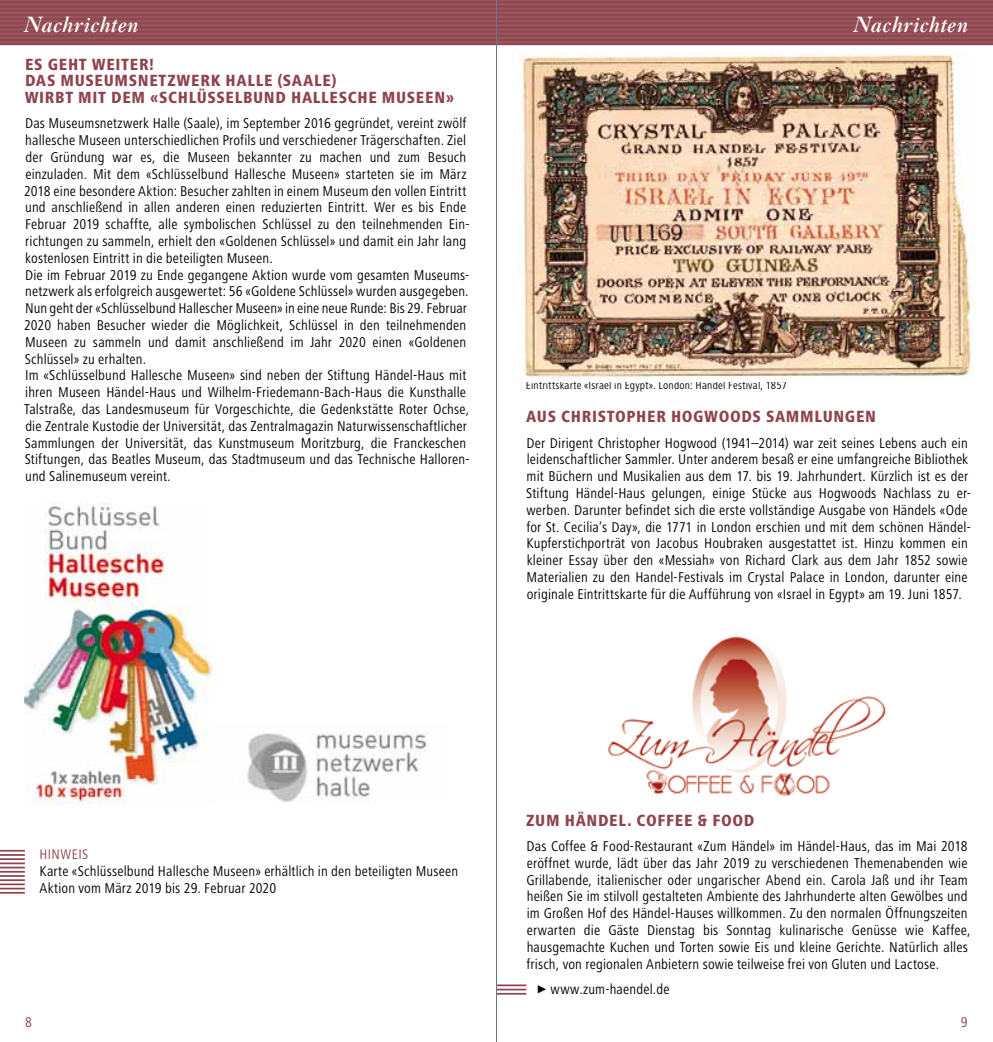
<style>
.page{position:relative;width:993px;height:1042px;background:#fff}
.page>*{position:absolute;margin:0;border:0;box-sizing:border-box;transform-origin:0 0}
.t1{font:italic 21px "Caslon Three";letter-spacing:-.005em;color:#fff}
.t2{font:800 condensed 16.8px/16.8px "Frutiger Next LT";letter-spacing:.04em;color:#8e444e}
.t3{font:condensed 14.7px/16.8px "Frutiger Next LT";letter-spacing:.01em;color:#000}
.t4{font:condensed 14.7px "Frutiger Next LT";color:#8e444e}
.t5{font:condensed 14.35px "Frutiger Next LT";color:#8e444e}
.t6{font:condensed 11.38px "Frutiger Next LT";letter-spacing:.02em;color:#000}
.s1{font-family:"Linobats";font-stretch:normal;font-size:10.5px}
</style>
<div class="page">
<img style="left:608px;top:636px;width:278px;height:160px">
<div style="left:0;top:0;width:496px;height:44px;background:#97545b"></div>
<div style="left:496px;top:0;width:496px;height:44px;background:#97545b"></div>
<hr style="left:0;top:43px;width:496px;height:2px;background:#8e444e">
<hr style="left:496px;top:43px;width:496px;height:2px;background:#8e444e">
<hr style="left:0;top:39px;width:496px;height:2px;background:#8e444e">
<hr style="left:496px;top:39px;width:496px;height:2px;background:#8e444e">
<hr style="left:0;top:35px;width:496px;height:2px;background:#8e444e">
<hr style="left:496px;top:35px;width:496px;height:2px;background:#8e444e">
<hr style="left:0;top:31px;width:496px;height:2px;background:#8e444e">
<hr style="left:496px;top:31px;width:496px;height:2px;background:#8e444e">
<hr style="left:0;top:27px;width:496px;height:1px;background:#8e444e">
<hr style="left:496px;top:27px;width:496px;height:1px;background:#8e444e">
<hr style="left:0;top:22px;width:496px;height:2px;background:#8e444e">
<hr style="left:496px;top:22px;width:496px;height:2px;background:#8e444e">
<hr style="left:0;top:18px;width:496px;height:2px;background:#8e444e">
<hr style="left:496px;top:18px;width:496px;height:2px;background:#8e444e">
<hr style="left:0;top:14px;width:496px;height:2px;background:#8e444e">
<hr style="left:496px;top:14px;width:496px;height:2px;background:#8e444e">
<hr style="left:0;top:10px;width:496px;height:2px;background:#8e444e">
<hr style="left:496px;top:10px;width:496px;height:2px;background:#8e444e">
<hr style="left:0;top:6px;width:496px;height:1px;background:#8e444e">
<hr style="left:496px;top:6px;width:496px;height:1px;background:#8e444e">
<hr style="left:0;top:1px;width:496px;height:2px;background:#8e444e">
<hr style="left:496px;top:1px;width:496px;height:2px;background:#8e444e">
<svg style="left:0;top:850px;width:25px;height:1px"></svg>
<hr style="left:0;top:854px;width:25px;height:2px;background:#8e444e">
<hr style="left:0;top:858px;width:25px;height:2px;background:#8e444e">
<hr style="left:0;top:862px;width:25px;height:2px;background:#8e444e">
<hr style="left:0;top:866px;width:25px;height:2px;background:#8e444e">
<svg style="left:0;top:871px;width:25px;height:1px"></svg>
<hr style="left:0;top:875px;width:25px;height:2px;background:#8e444e">
<hr style="left:0;top:879px;width:25px;height:2px;background:#8e444e">
<hr style="left:0;top:883px;width:25px;height:2px;background:#8e444e">
<hr style="left:0;top:887px;width:25px;height:2px;background:#8e444e">
<svg style="left:0;top:892px;width:25px;height:1px"></svg>
<img style="left:247px;top:732px;width:183px;height:70px">
<img style="left:25px;top:502px;width:186px;height:303px">
<img style="left:518px;top:54px;width:456px;height:323px">
<hr style="left:496px;top:993px;width:30px;height:1px;background:#8e444e">
<hr style="left:496px;top:988px;width:30px;height:2px;background:#8e444e">
<hr style="left:496px;top:984px;width:30px;height:2px;background:#8e444e">
<hr style="left:496px;top:0;width:1px;height:1042px;background:#657886">
<h1 class="t1" style="left:23px;top:12px;width:117px">Nachrichten</h1>
<h1 class="t1" style="left:852px;top:12px;width:117px">Nachrichten</h1>
<p class="t2" style="left:25px;top:55px;width:431px">ES GEHT WEITER!<br>DAS MUSEUMSNETZWERK HALLE (SAALE)<br>WIRBT MIT DEM «SCHLÜSSELBUND HALLESCHE MUSEEN»</p>
<p class="t3" style="left:24px;top:115px;width:447px">Das Museumsnetzwerk Halle (Saale), im September 2016 gegründet, vereint zwölf hallesche Museen unterschiedlichen Profils und verschiedener Trägerschaften. Ziel der Gründung war es, die Museen bekannter zu machen und zum Besuch einzuladen. Mit dem «Schlüsselbund Hallesche Museen» starteten sie im März 2018 eine besondere Aktion: Besucher zahlten in einem Museum den vollen Eintritt und anschließend in allen anderen einen reduzierten Eintritt. Wer es bis Ende Februar 2019 schaffte, alle symbolischen Schlüssel zu den teilnehmenden Ein&shy;richtungen zu sammeln, erhielt den «Goldenen Schlüssel» und damit ein Jahr lang kostenlosen Eintritt in die beteiligten Museen.<br>Die im Februar 2019 zu Ende gegangene Aktion wurde vom gesamten Museums&shy;netzwerk als erfolgreich ausgewertet: 56 «Goldene Schlüssel» wurden ausgegeben.<br>Nun geht der «Schlüsselbund Hallescher Museen» in eine neue Runde: Bis 29. Februar 2020 haben Besucher wieder die Möglichkeit, Schlüssel in den teilnehmenden Museen zu sammeln und damit anschließend im Jahr 2020 einen «Goldenen Schlüssel» zu erhalten.<br>Im «Schlüsselbund Hallesche Museen» sind neben der Stiftung Händel-Haus mit ihren Museen Händel-Haus und Wilhelm-Friedemann-Bach-Haus die Kunsthalle Talstraße, das Landesmuseum für Vorgeschichte, die Gedenkstätte Roter Ochse, die Zentrale Kustodie der Universität, das Zentralmagazin Naturwissenschaftlicher Sammlungen der Universität, das Kunstmuseum Moritzburg, die Franckeschen Stiftungen, das Beatles Museum, das Stadtmuseum und das Technische Halloren&shy;und Salinemuseum vereint.</p>
<p class="t6" style="left:526px;top:379px;width:262px">Eintrittskarte «Israel in Egypt». London: Handel Festival, 1857</p>
<p class="t2" style="left:526px;top:408px;width:351px">AUS CH RISTOPHER HOGWOODS SAMMLUNGEN</p>
<p class="t3" style="left:526px;top:434px;width:446px">Der Dirigent Christopher Hogwood (1941–2014) war zeit seines Lebens auch ein leidenschaftlicher Sammler. Unter anderem besaß er eine umfangreiche Bibliothek mit Büchern und Musikalien aus dem 17. bis 19. Jahrhundert. Kürzlich ist es der Stiftung Händel-Haus gelungen, einige Stücke aus Hogwoods Nachlass zu er&shy;werben. Darunter befindet sich die erste vollständige Ausgabe von Händels «Ode for St. Cecilia’s Day», die 1771 in London erschien und mit dem schönen Händel-Kupferstichporträt von Jacobus Houbraken ausgestattet ist. Hinzu kommen ein kleiner Essay über den «Messiah» von Richard Clark aus dem Jahr 1852 sowie Materialien zu den Handel-Festivals im Crystal Palace in London, darunter eine originale Eintrittskarte für die Aufführung von «Israel in Egypt» am 19. Juni 1857.</p>
<p class="t5" style="left:39px;top:846px;width:16px">Hinweis</p>
<p class="t3" style="left:40px;top:863px;width:420px">Karte «Schlüsselbund Hallesche Museen» erhältlich in den beteiligten Museen<br>Aktion vom März 2019 bis 29. Februar 2020</p>
<p class="t2" style="left:526px;top:811px;width:229px">ZUM HÄNDEL. COFFEE &amp; FOOD</p>
<p class="t3" style="left:526px;top:837px;width:445px">Das Coffee &amp; Food-Restaurant «Zum Händel» im Händel-Haus, das im Mai 2018 eröffnet wurde, lädt über das Jahr 2019 zu verschiedenen Themenabenden wie Grillabende, italienischer oder ungarischer Abend ein. Carola Jaß und ihr Team heißen Sie im stilvoll gestalteten Ambiente des Jahrhunderte alten Gewölbes und im Großen Hof des Händel-Hauses willkommen. Zu den normalen Öffnungszeiten erwarten die Gäste Dienstag bis Sonntag kulinarische Genüsse wie Kaffee, hausgemachte Kuchen und Torten sowie Eis und kleine Gerichte. Natürlich alles frisch, von regionalen Anbietern sowie teilweise frei von Gluten und Lactose.</p>
<p class="t3" style="left:536px;top:980px;width:134px"><span class="s1">q</span> www.zum-haendel.de</p>
<p class="t4" style="left:25px;top:1014px;width:8px">8</p>
<p class="t4" style="left:960px;top:1014px;width:8px">9</p>
</div>
